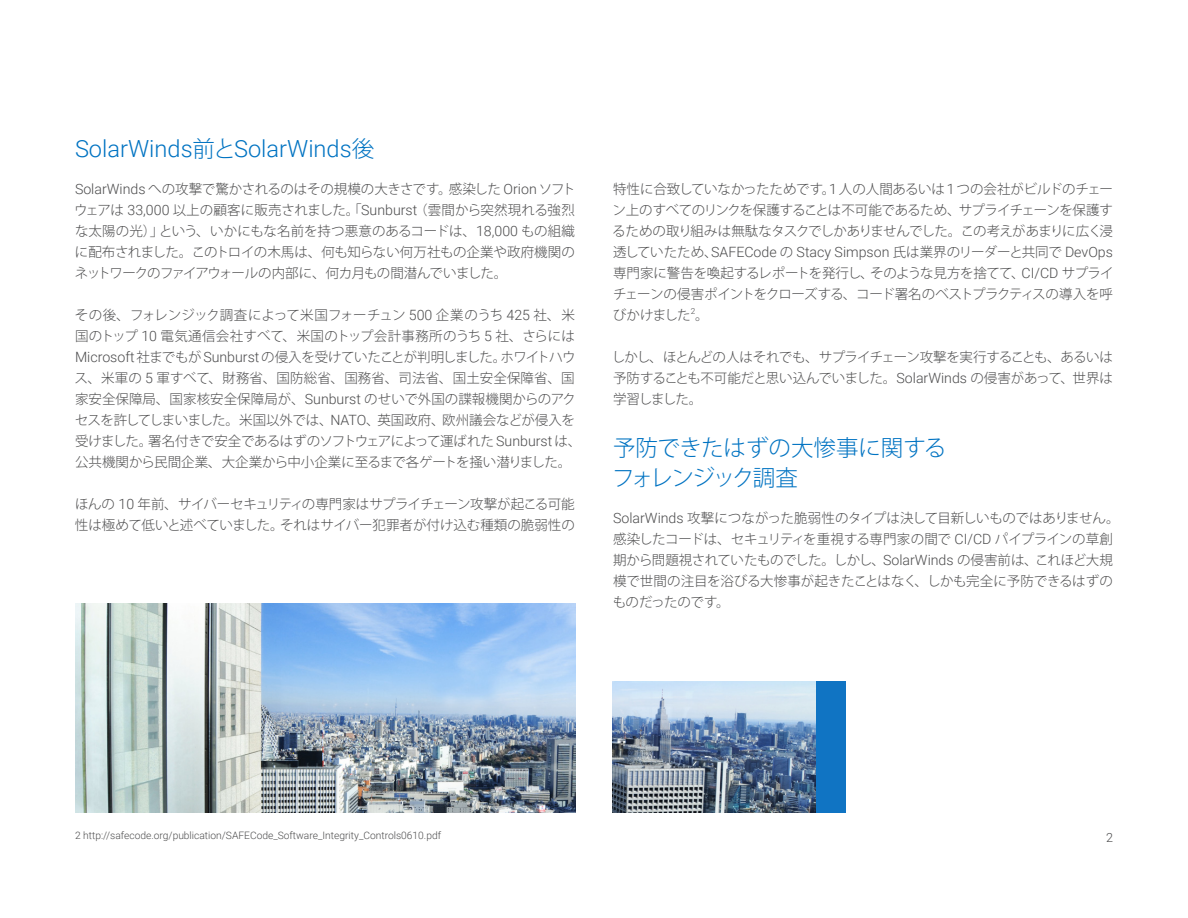
<style>
.page{position:relative;width:1188px;height:918px;background:#fff}
.page>*{position:absolute;margin:0;border:0;box-sizing:border-box;transform-origin:0 0}
.t1{font:300 23.7px "Roboto";color:#0073c2}
.t2{font:300 22.5px/30px "Koz Go Pro";letter-spacing:-.015em;color:#0073c2}
.t3{font:300 14.1px "Roboto";color:#4c4c4d}
.t4{font:300 13.5px/21px "Koz Go Pro";letter-spacing:-.02em;color:#4c4c4d;text-align:justify}
.t5{font:300 13.5px/21px "Koz Go Pro";color:#4c4c4d}
.t6{font:300 12.6px "Roboto";color:#4c4c4d}
.t7{font:300 10.2px "Roboto";color:#4c4c4d}
.t8{font:300 8.25px "Roboto";color:#4c4c4d}
.s1{font-family:"Koz Go Pro";font-size:22.5px}
.s2{font-family:"Roboto";font-size:14.1px}
.s3{font-family:"Koz Go Pro";font-size:13.5px}
</style>
<div class="page">
<div style="left:744px;top:681px;width:102px;height:132px;background:#1074c3"></div>
<img style="left:75px;top:604px;width:500px;height:208px">
<img style="left:613px;top:681px;width:203px;height:131px">
<h1 class="t1" style="left:75px;top:132px;width:301px">SolarWinds<span class="s1">前と</span>SolarWinds<span class="s1">後</span></h1>
<p class="t4" style="left:74px;top:179px;width:503px"><span class="s2">SolarWinds</span> への攻撃で驚かされるのはその規模の大きさです。感染した <span class="s2">Orion</span>ソフトウェアは <span class="s2">33,000</span> 以上の顧客に販売されました。「<span class="s2">Sunburst</span>（雲間から突然現れる強烈な太陽の光）」という、いかにもな名前を持つ悪意のあるコードは、<span class="s2">18,000</span> もの組織に配布されました。このトロイの木馬は、何も知らない何万社もの企業や政府機関のネットワークのファイアウォールの内部に、何カ月もの間潜んでいました。</p>
<p class="t5" style="left:74px;top:305px;width:508px">その後、フォレンジック調査によって米国フォーチュン <span class="s2">500</span> 企業のうち <span class="s2">425</span> 社、米国のトップ <span class="s2">10</span> 電気通信会社すべて、米国のトップ会計事務所のうち <span class="s2">5</span> 社、さらには<span class="s2">Microsoft</span>社までもが<span class="s2">Sunburst</span>の侵入を受けていたことが判明しました。ホワイトハウス、米軍の <span class="s2">5</span> 軍すべて、財務省、国防総省、国務省、司法省、国土安全保障省、国家安全保障局、国家核安全保障局が、<span class="s2">Sunburst</span> のせいで外国の諜報機関からのアクセスを許してしまいました。米国以外では、<span class="s2">NATO</span>、英国政府、欧州議会などが侵入を受けました。署名付きで安全であるはずのソフトウェアによって運ばれた <span class="s2">Sunburst</span> は、公共機関から民間企業、大企業から中小企業に至るまで各ゲートを掻い潜りました。</p>
<p class="t4" style="left:75px;top:494px;width:501px">ほんの <span class="s2">10</span> 年前、サイバーセキュリティの専門家はサプライチェーン攻撃が起こる可能性は極めて低いと述べていました。それはサイバー犯罪者が付け込む種類の脆弱性の</p>
<p class="t4" style="left:612px;top:179px;width:502px">特性に合致していなかったためです。<span class="s2">1</span>人の人間あるいは<span class="s2">1</span>つの会社がビルドのチェーン上のすべてのリンクを保護することは不可能であるため、サプライチェーンを保護するための取り組みは無駄なタスクでしかありませんでした。この考えがあまりに広く浸</p>
<p class="t3" style="left:613px;top:242px;width:501px"><span class="s3">透していたため、</span>SAFECode <span class="s3">の</span> Stacy Simpson <span class="s3">氏は業界のリーダーと共同で</span> DevOps</p>
<p class="t4" style="left:613px;top:263px;width:502px">専門家に警告を喚起するレポートを発行し、そのような見方を捨てて、<span class="s2">CI/CD</span> サプライチェーンの侵害ポイントをクローズする、コード署名のベストプラクティスの導入を呼びかけました。</p>
<p class="t8" style="left:691px;top:305px;width:6px">2</p>
<p class="t4" style="left:612px;top:347px;width:503px">しかし、ほとんどの人はそれでも、サプライチェーン攻撃を実行することも、あるいは予防することも不可能だと思い込んでいました。<span class="s2">SolarWinds</span> の侵害があって、世界は学習しました。</p>
<h2 class="t2" style="left:612px;top:433px;width:336px">予防できたはずの大惨事に関するフォレンジック調査</h2>
<p class="t4" style="left:613px;top:508px;width:508px;text-align:left"><span class="s2">SolarWinds</span> 攻撃につながった脆弱性のタイプは決して目新しいものではありません。感染したコードは、セキュリティを重視する専門家の間で <span class="s2">CI/CD</span> パイプラインの草創期から問題視されていたものでした。しかし、<span class="s2">SolarWinds</span> の侵害前は、これほど大規模で世間の注目を浴びる大惨事が起きたことはなく、しかも完全に予防できるはずのものだったのです。</p>
<p class="t7" style="left:75px;top:829px;width:368px">2 http://safecode.org/publication/SAFECode_Software_Integrity_Controls0610.pdf</p>
<p class="t6" style="left:1106px;top:829px;width:8px">2</p>
</div>
